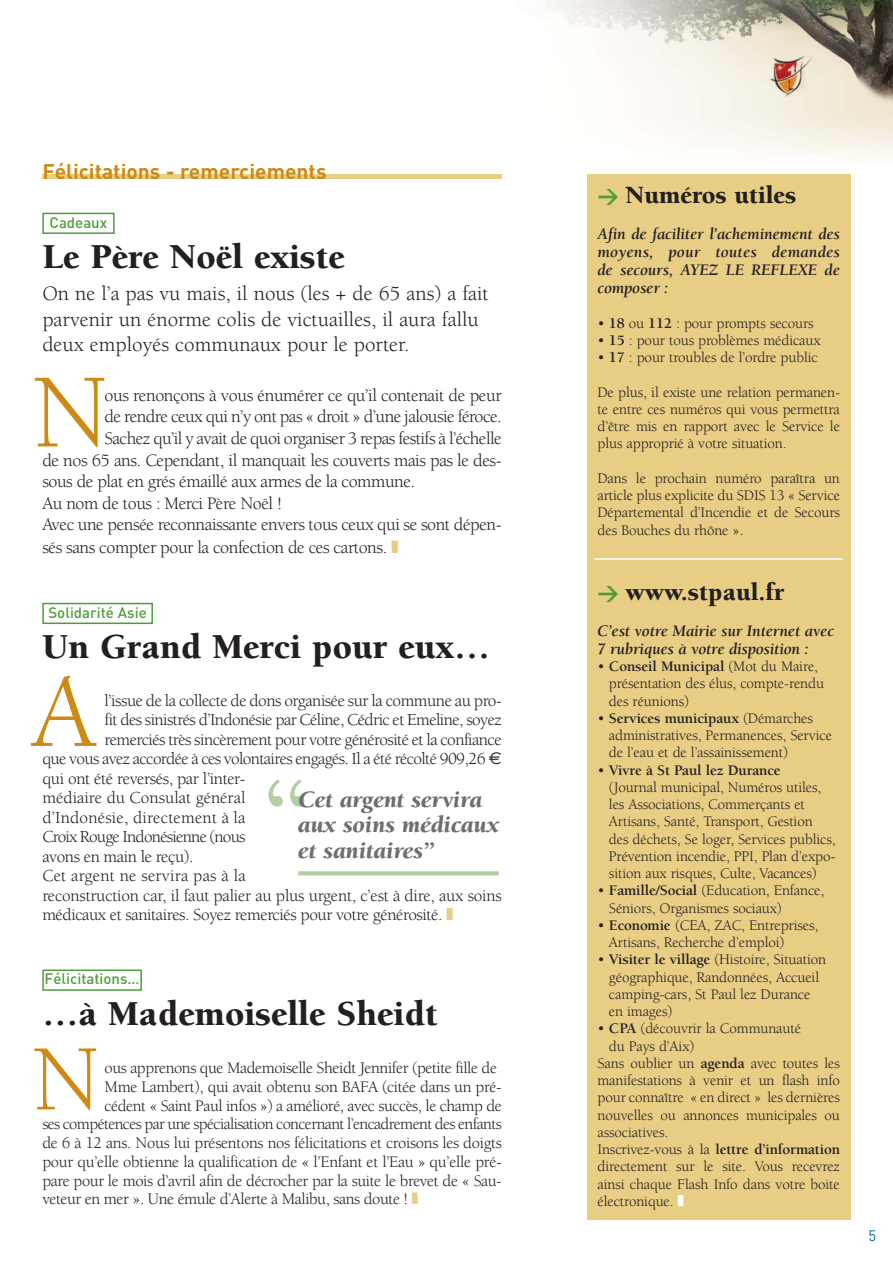
<style>
.page{position:relative;width:893px;height:1263px;background:#fff}
.page>*{position:absolute;margin:0;border:0;box-sizing:border-box;transform-origin:0 0}
.t1{font:108px "Berkeley";color:#ce8a14}
.t2{font:700 108px "Berkeley";color:#b2cfa2}
.t3{font:106.5px "Berkeley";color:#ce8a14}
.t4{font:96px "Berkeley";color:#ce8a14}
.t5{font:900 36px "Berkeley";color:#231f20}
.t6{font:900 25.5px "Berkeley";color:#231f20}
.t7{font:italic 900 24px/25.5px "Berkeley";color:#6d6e70}
.t8{font:21px/25.2px "Berkeley";color:#231f20}
.t9{font:700 21px "DIN";color:#ce8a14}
.t10{font:18px "Berkeley";letter-spacing:-.025em;color:#231f20}
.t11{font:17.25px "Berkeley";letter-spacing:-.03em;color:#231f20}
.t12{font:17.25px "Berkeley";letter-spacing:.01em;color:#231f20}
.t13{font:17.25px "Berkeley";color:#231f20}
.t14{font:16.5px "Berkeley";letter-spacing:-.025em;color:#231f20}
.t15{font:italic 700 16.5px/18px "Berkeley";letter-spacing:-.01em;color:#231f20;text-align:justify}
.t16{font:15px/17.2px "Berkeley";letter-spacing:-.01em;color:#231f20}
.t17{font:700 15px "Berkeley";letter-spacing:-.01em;color:#231f20}
.t18{font:500 15px "DIN";color:#4f9d3a}
.t19{font:15px "DIN";color:#00669b}
.s1{color:#e8cd85}
.s2{font-family:"Euro Sans"}
.s3{font-family:"DIN";font-weight:700;font-size:21px;color:#4f9d3a}
.s4{font-weight:700}
.s5{font-weight:400}
.s6{color:#fff}
</style>
<div class="page">
<img style="left:546px;top:0;width:346px;height:156px">
<div style="left:42px;top:174px;width:460px;height:5px;background:#e8cd85"></div>
<div style="left:42px;top:213px;width:73px;height:21px;border:2px solid #4f9d3a"></div>
<div style="left:42px;top:603px;width:111px;height:21px;border:2px solid #4f9d3a"></div>
<div style="left:42px;top:970px;width:100px;height:21px;border:2px solid #4f9d3a"></div>
<div style="left:298px;top:871px;width:200px;height:5px;background:#b2cfa2"></div>
<div style="left:587px;top:174px;width:263px;height:1046px;background:#e8cd85"></div>
<hr style="left:594px;top:558px;width:248px;height:2px;background:#fff">
<h3 class="t9" style="left:42px;top:163px;width:286px">Félicitations - remerciements</h3>
<p class="t18" style="left:50px;top:217px;width:59px">Cadeaux</p>
<h3 class="t5" style="left:42px;top:242px;width:304px">Le Père Noël existe</h3>
<h3 class="t8" style="left:42px;top:283px;width:448px">On ne l’a pas vu mais, il nous (les + de 65 ans) a fait parvenir un énorme colis de victuailles, il aura fallu deux employés communaux pour le porter.</h3>
<h1 class="t1" style="left:32px;top:370px;width:79px">N</h1>
<p class="t10" style="left:104px;top:388px;width:399px">ous renonçons à vous énumérer ce qu’il contenait de peur</p>
<p class="t10" style="left:104px;top:410px;width:399px">de rendre ceux qui n’y ont pas « droit » d’une jalousie féroce.</p>
<p class="t10" style="left:104px;top:431px;width:399px">Sachez qu’il y avait de quoi organiser 3 repas festifs à l’échelle</p>
<p class="t10" style="left:42px;top:453px;width:461px">de nos 65 ans. Cependant, il manquait les couverts mais pas le des-</p>
<p class="t10" style="left:42px;top:474px;width:374px">sous de plat en grés émaillé aux armes de la commune.</p>
<p class="t10" style="left:42px;top:496px;width:241px">Au nom de tous : Merci Père Noël !</p>
<p class="t10" style="left:42px;top:518px;width:461px">Avec une pensée reconnaissante envers tous ceux qui se sont dépen-</p>
<p class="t10" style="left:42px;top:540px;width:358px">sés sans compter pour la confection de ces cartons. <span class="s1">❚</span></p>
<p class="t18" style="left:48px;top:607px;width:100px">Solidarité Asie</p>
<h3 class="t5" style="left:42px;top:633px;width:449px">Un Grand Merci pour eux…</h3>
<h2 class="t3" style="left:32px;top:671px;width:67px">A</h2>
<p class="t11" style="left:104px;top:694px;width:399px">l’issue de la collecte de dons organisée sur la commune au pro-</p>
<p class="t11" style="left:104px;top:713px;width:399px">fit des sinistrés d’Indonésie par Céline, Cédric et Emeline, soyez</p>
<p class="t11" style="left:104px;top:733px;width:399px">remerciés très sincèrement pour votre générosité et la confiance</p>
<p class="t11" style="left:42px;top:752px;width:461px">que vous avez accordée à ces volontaires engagés. Il a été récolté 909,26 <span class="s2">€</span></p>
<p class="t11" style="left:42px;top:772px;width:205px">qui ont été reversés, par l’inter-</p>
<p class="t13" style="left:42px;top:791px;width:205px">médiaire du Consulat général</p>
<p class="t12" style="left:42px;top:811px;width:205px">d’Indonésie, directement à la</p>
<p class="t11" style="left:42px;top:830px;width:205px">Croix Rouge Indonésienne (nous</p>
<p class="t11" style="left:42px;top:850px;width:153px">avons en main le reçu).</p>
<p class="t12" style="left:42px;top:869px;width:205px">Cet argent ne servira pas à la</p>
<p class="t11" style="left:42px;top:889px;width:461px">reconstruction car, il faut palier au plus urgent, c’est à dire, aux soins</p>
<p class="t11" style="left:42px;top:908px;width:412px">médicaux et sanitaires. Soyez remerciés pour votre générosité. <span class="s1">❚</span></p>
<h1 class="t2" style="left:262px;top:774px;width:49px">“</h1>
<h3 class="t7" style="left:298px;top:789px;width:202px">Cet argent servira aux soins médicaux et sanitaires”</h3>
<p class="t18" style="left:45px;top:974px;width:96px">Félicitations…</p>
<h3 class="t5" style="left:42px;top:999px;width:397px">…à Mademoiselle Sheidt</h3>
<h3 class="t4" style="left:32px;top:1042px;width:71px">N</h3>
<p class="t14" style="left:104px;top:1061px;width:394px">ous apprenons que Mademoiselle Sheidt Jennifer (petite fille de</p>
<p class="t14" style="left:104px;top:1080px;width:399px">Mme Lambert), qui avait obtenu son BAFA (citée dans un pré-</p>
<p class="t14" style="left:104px;top:1099px;width:399px">cédent « Saint Paul infos ») a amélioré, avec succès, le champ de</p>
<p class="t14" style="left:42px;top:1118px;width:461px">ses compétences par une spécialisation concernant l’encadrement des enfants</p>
<p class="t14" style="left:42px;top:1136px;width:461px">de 6 à 12 ans. Nous lui présentons nos félicitations et croisons les doigts</p>
<p class="t14" style="left:42px;top:1155px;width:461px">pour qu’elle obtienne la qualification de « l’Enfant et l’Eau » qu’elle pré-</p>
<p class="t14" style="left:42px;top:1174px;width:461px">pare pour le mois d’avril afin de décrocher par la suite le brevet de « Sau-</p>
<p class="t14" style="left:42px;top:1193px;width:377px">veteur en mer ». Une émule d’Alerte à Malibu, sans doute ! <span class="s1">❚</span></p>
<h3 class="t6" style="left:597px;top:185px;width:200px"><span class="s3">&gt;</span> Numéros utiles</h3>
<p class="t15" style="left:597px;top:226px;width:244px">Afin de faciliter l’acheminement des moyens, pour toutes demandes de secours, AYEZ LE REFLEXE de composer :</p>
<p class="t16" style="left:597px;top:316px;width:218px">• <span class="s4">18</span> ou <span class="s4">112</span> : pour prompts secours</p>
<p class="t16" style="left:597px;top:333px;width:225px">• <span class="s4">15</span> : pour tous problèmes médicaux</p>
<p class="t16" style="left:597px;top:350px;width:222px">• <span class="s4">17</span> : pour troubles de l’ordre public</p>
<p class="t16" style="left:597px;top:385px;width:244px;text-align:justify">De plus, il existe une relation permanen&shy;te entre ces numéros qui vous permettra d’être mis en rapport avec le Service le plus approprié à votre situation.</p>
<p class="t16" style="left:597px;top:471px;width:244px;text-align:justify">Dans le prochain numéro paraîtra un article plus explicite du SDIS 13 « Service Départemental d’Incendie et de Secours des Bouches du rhône ».</p>
<h3 class="t6" style="left:597px;top:582px;width:188px"><span class="s3">&gt;</span> www.stpaul.fr</h3>
<p class="t15" style="left:597px;top:623px;width:238px">C’est votre Mairie sur Internet avec<br>7 rubriques à votre disposition :</p>
<p class="t16" style="left:609px;top:659px;width:217px;text-indent:-11px">• <span class="s4">Conseil Municipal</span> (Mot du Maire, présentation des élus, compte-rendu des réunions)</p>
<p class="t16" style="left:609px;top:711px;width:224px;text-indent:-11px">• <span class="s4">Services municipaux</span> (Démarches administratives, Permanences, Service de l’eau et de l’assainissement)</p>
<p class="t16" style="left:609px;top:763px;width:228px;text-indent:-11px">• <span class="s4">Vivre à St Paul lez Durance<br></span>(Journal municipal, Numéros utiles, les Associations, Commerçants et Artisans, Santé, Transport, Gestion des déchets, Se loger, Services publics, Prévention incendie, PPI, Plan d’expo&shy;sition aux risques, Culte, Vacances)</p>
<p class="t16" style="left:609px;top:883px;width:217px;text-indent:-11px">• <span class="s4">Famille/Social</span> (Education, Enfance,<br>Séniors, Organismes sociaux)</p>
<p class="t16" style="left:609px;top:918px;width:211px;text-indent:-11px">• <span class="s4">Economie</span> (CEA, ZAC, Entreprises,<br>Artisans, Recherche d’emploi)</p>
<p class="t16" style="left:609px;top:952px;width:219px;text-indent:-11px">• <span class="s4">Visiter le village</span> (Histoire, Situation géographique, Randonnées, Accueil camping-cars, St Paul lez Durance en images)</p>
<p class="t16" style="left:597px;top:1021px;width:205px">• <span class="s4">CPA</span> (découvrir la Communauté</p>
<p class="t16" style="left:609px;top:1039px;width:87px">du Pays d’Aix)</p>
<p class="t16" style="left:597px;top:1056px;width:244px">Sans oublier un <span class="s4">agenda</span> avec toutes les</p>
<p class="t16" style="left:597px;top:1073px;width:244px">manifestations à venir et un flash info</p>
<p class="t16" style="left:597px;top:1090px;width:244px">pour connaître « en direct » les dernières</p>
<p class="t16" style="left:597px;top:1108px;width:244px">nouvelles ou annonces municipales ou</p>
<p class="t16" style="left:597px;top:1125px;width:72px">associatives.</p>
<p class="t17" style="left:597px;top:1143px;width:244px"><span class="s5">Inscrivez-vous à la</span> lettre d’information</p>
<p class="t16" style="left:597px;top:1159px;width:244px">directement sur le site. Vous recevrez</p>
<p class="t16" style="left:597px;top:1177px;width:244px">ainsi chaque Flash Info dans votre boite</p>
<p class="t16" style="left:597px;top:1194px;width:88px">électronique. <span class="s6">❚</span></p>
<p class="t19" style="left:868px;top:1230px;width:9px">5</p>
</div>
